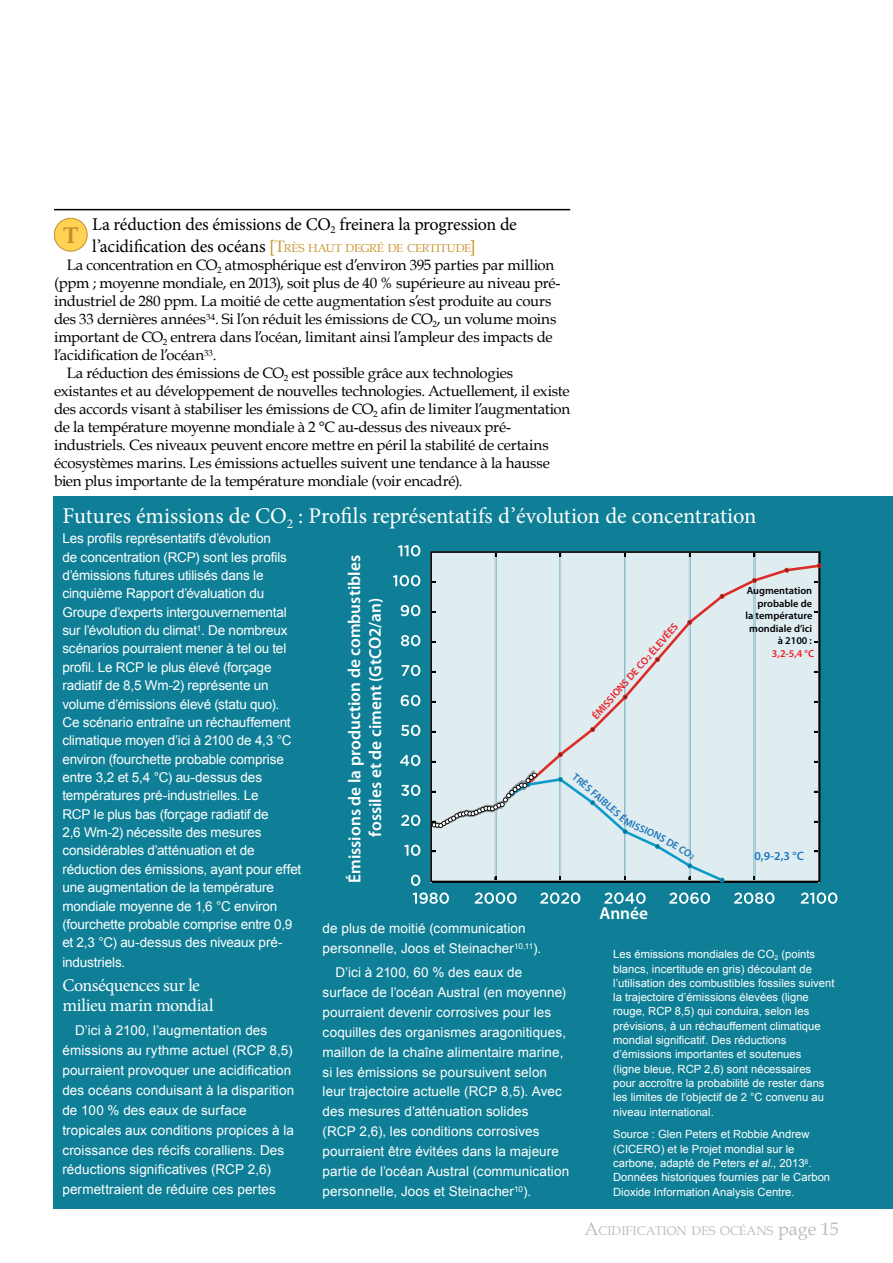
<style>
.page{position:relative;width:893px;height:1263px;background:#fff}
.page>*{position:absolute;margin:0;border:0;box-sizing:border-box;transform-origin:0 0}
.t1{font:700 23.1px "Book Antiqua";color:#bf8f2d}
.t2{font:22.5px "Minion Pro";letter-spacing:-.01em;color:#fff}
.t3{font:18px/22.5px "Minion Pro";color:#000}
.t4{font:18px/19.8px "Minion Pro";color:#fff}
.t5{font:600 17.4px/20.9px "Myriad Pro";color:#fff;text-align:center}
.t6{font:15px "Book Antiqua";letter-spacing:-.015em;color:#000}
.t7{font:13.5px/18.3px "Arial";color:#fff}
.t8{font:12.6px "Book Antiqua";color:#bcbec0}
.t9{font:600 12.15px "Myriad Pro";color:#1c75bc}
.t10{font:11.25px/14.2px "Arial";color:#fff}
.t11{font:600 10.35px/12.5px "Myriad Pro";color:#000;text-align:right}
.t12{font:600 10.35px "Myriad Pro";color:#ed1d24}
.t13{font:600 10.35px "Myriad Pro";color:#1c75bc}
.s1{font-family:"Book Antiqua";font-size:16.5px;color:#cb9832}
.s2{font-family:"Book Antiqua";font-size:11.55px;color:#cb9832}
.s3{font-size:6.9px}
.s4{font-style:italic}
.s5{font-size:18px}
</style>
<div class="page">
<div style="left:54px;top:496px;width:839px;height:712px;background:#0e7f96"></div>
<div style="left:54px;top:218px;width:33px;height:33px;background:#ffd255;border-radius:50%"></div>
<div style="left:54px;top:218px;width:34px;height:34px;border:1px solid #bf8f2d;border-radius:50%"></div>
<hr style="left:54px;top:209px;width:516px;height:1px;background:#000">
<svg style="left:411px;top:875px;width:9px;height:11px"></svg>
<svg style="left:404px;top:845px;width:16px;height:11px"></svg>
<svg style="left:401px;top:815px;width:19px;height:11px"></svg>
<svg style="left:401px;top:785px;width:19px;height:11px"></svg>
<svg style="left:400px;top:755px;width:20px;height:11px"></svg>
<svg style="left:401px;top:725px;width:19px;height:11px"></svg>
<svg style="left:401px;top:695px;width:19px;height:11px"></svg>
<svg style="left:402px;top:665px;width:18px;height:11px"></svg>
<svg style="left:401px;top:635px;width:19px;height:11px"></svg>
<svg style="left:401px;top:605px;width:19px;height:11px"></svg>
<svg style="left:393px;top:575px;width:27px;height:11px"></svg>
<svg style="left:398px;top:545px;width:22px;height:11px"></svg>
<svg style="left:413px;top:892px;width:36px;height:12px"></svg>
<svg style="left:475px;top:892px;width:42px;height:12px"></svg>
<svg style="left:540px;top:892px;width:40px;height:12px"></svg>
<svg style="left:604px;top:892px;width:42px;height:12px"></svg>
<svg style="left:669px;top:892px;width:41px;height:12px"></svg>
<svg style="left:734px;top:892px;width:40px;height:12px"></svg>
<svg style="left:801px;top:892px;width:36px;height:12px"></svg>
<svg style="left:430px;top:551px;width:392px;height:331px;background:#d6e3e7"></svg>
<h1 class="t1" style="left:63px;top:221px;width:17px">T</h1>
<h3 class="t3" style="left:92px;top:213px;width:426px">La réduction des émissions de CO<sub>2</sub> freinera la progression de l’acidification des océans <span class="s1">[T</span><span class="s2">RÈS HAUT DEGRÉ DE CERTITUDE</span><span class="s1">]</span></h3>
<p class="t6" style="left:67px;top:256px;width:489px">La concentration en CO<sub>2</sub> atmosphérique est d’environ 395 parties par million</p>
<p class="t6" style="left:54px;top:274px;width:508px">(ppm ; moyenne mondiale, en 2013), soit plus de 40 % supérieure au niveau pré-</p>
<p class="t6" style="left:54px;top:292px;width:499px">industriel de 280 ppm. La moitié de cette augmentation s’est produite au cours</p>
<p class="t6" style="left:54px;top:310px;width:504px">des 33 dernières années<sup>34</sup>. Si l’on réduit les émissions de CO<sub>2</sub>, un volume moins</p>
<p class="t6" style="left:54px;top:328px;width:500px">important de CO<sub>2</sub> entrera dans l’océan, limitant ainsi l’ampleur des impacts de</p>
<p class="t6" style="left:54px;top:346px;width:164px">l’acidification de l’océan<sup>33</sup>.</p>
<p class="t6" style="left:67px;top:364px;width:448px">La réduction des émissions de CO<sub>2</sub> est possible grâce aux technologies</p>
<p class="t6" style="left:54px;top:382px;width:517px">existantes et au développement de nouvelles technologies. Actuellement, il existe</p>
<p class="t6" style="left:54px;top:400px;width:518px">des accords visant à stabiliser les émissions de CO<sub>2</sub> afin de limiter l’augmentation</p>
<p class="t6" style="left:54px;top:418px;width:459px">de la température moyenne mondiale à 2 °C au-dessus des niveaux pré-</p>
<p class="t6" style="left:54px;top:436px;width:496px">industriels. Ces niveaux peuvent encore mettre en péril la stabilité de certains</p>
<p class="t6" style="left:54px;top:454px;width:497px">écosystèmes marins. Les émissions actuelles suivent une tendance à la hausse</p>
<p class="t6" style="left:54px;top:472px;width:410px">bien plus importante de la température mondiale (voir encadré).</p>
<h2 class="t2" style="left:63px;top:501px;width:695px">Futures émissions de CO<sub>2</sub> : Profils représentatifs d’évolution de concentration</h2>
<p class="t7" style="left:62px;top:529px;width:240px">Les profils représentatifs d’évolution<br>de concentration (RCP) sont les profils d’émissions futures utilisés dans le cinquième Rapport d’évaluation du Groupe d’experts intergouvernemental sur l’évolution du climat<sup>1</sup>. De nombreux scénarios pourraient mener à tel ou tel profil. Le RCP le plus élevé (forçage radiatif de 8,5 Wm-2) représente un volume d’émissions élevé (statu quo).<br>Ce scénario entraîne un réchauffement climatique moyen d’ici à 2100 de 4,3 °C environ (fourchette probable comprise entre 3,2 et 5,4 °C) au-dessus des températures pré-industrielles. Le<br>RCP le plus bas (forçage radiatif de<br>2,6 Wm-2) nécessite des mesures considérables d’atténuation et de réduction des émissions, ayant pour effet une augmentation de la température mondiale moyenne de 1,6 °C environ (fourchette probable comprise entre 0,9 et 2,3 °C) au-dessus des niveaux pré-</p>
<p class="t7" style="left:62px;top:953px;width:64px">industriels.</p>
<h3 class="t4" style="left:62px;top:976px;width:153px">Conséquences sur le milieu marin mondial</h3>
<p class="t7" style="left:62px;top:1021px;width:233px;line-height:19.8px;text-indent:13px">D’ici à 2100, l’augmentation des émissions au rythme actuel (RCP 8,5) pourraient provoquer une acidification des océans conduisant à la disparition de 100 % des eaux de surface tropicales aux conditions propices à la croissance des récifs coralliens. Des réductions significatives (RCP 2,6) permettraient de réduire ces pertes</p>
<p class="t5" style="left:344px;top:883px;width:329px;rotate:-90deg">Émissions de la production de combustibles fossiles et de ciment (GtCO2/an)</p>
<p class="t12" style="left:589px;top:713px;width:125px;rotate:-48deg">ÉMISSIONS DE CO<span class="s3">2</span> ÉLEVÉES</p>
<p class="t13" style="left:578px;top:770px;width:31px;rotate:40deg">TRÈS F</p>
<p class="t13" style="left:600px;top:789px;width:40px;rotate:42deg">AIBLES É</p>
<p class="t13" style="left:627px;top:815px;width:41px;rotate:24deg">MISSION</p>
<p class="t13" style="left:664px;top:831px;width:37px;rotate:31deg">S DE CO</p>
<p class="t5" style="left:599px;top:903px;width:50px">Année</p>
<p class="t11" style="left:745px;top:584px;width:68px">Augmentation probable de<br>la température mondiale d’ici à 2100 :</p>
<p class="t12" style="left:772px;top:647px;width:44px">3,2-5,4 °C</p>
<p class="t9" style="left:754px;top:848px;width:51px">0,9-2,3 °C</p>
<p class="t7" style="left:323px;top:919px;width:220px;line-height:19.8px">de plus de moitié (communication personnelle, Joos et Steinacher<sup>10,11</sup>).</p>
<p class="t7" style="left:323px;top:963px;width:248px;line-height:19.8px;text-indent:13px">D’ici à 2100, 60 % des eaux de surface de l’océan Austral (en moyenne) pourraient devenir corrosives pour les coquilles des organismes aragonitiques, maillon de la chaîne alimentaire marine, si les émissions se poursuivent selon leur trajectoire actuelle (RCP 8,5). Avec des mesures d’atténuation solides<br>(RCP 2,6), les conditions corrosives pourraient être évitées dans la majeure partie de l’océan Austral (communication personnelle, Joos et Steinacher<sup>10</sup>).</p>
<p class="t10" style="left:613px;top:947px;width:223px">Les émissions mondiales de CO<sub>2</sub> (points blancs, incertitude en gris) découlant de l’utilisation des combustibles fossiles suivent la trajectoire d’émissions élevées (ligne rouge, RCP 8,5) qui conduira, selon les prévisions, à un réchauffement climatique mondial significatif. Des réductions d’émissions importantes et soutenues<br>(ligne bleue, RCP 2,6) sont nécessaires pour accroître la probabilité de rester dans les limites de l’objectif de 2 °C convenu au niveau international.</p>
<p class="t10" style="left:613px;top:1127px;width:218px">Source : Glen Peters et Robbie Andrew (CICERO) et le Projet mondial sur le carbone, adapté de Peters <span class="s4">et al</span>., 2013<sup>8</sup>.<br>Données historiques fournies par le Carbon Dioxide Information Analysis Centre.</p>
<p class="t8" style="left:584px;top:1223px;width:256px"><span class="s5">A</span>CIDIFICATION DES OCÉANS <span class="s5">page 15</span></p>
</div>
